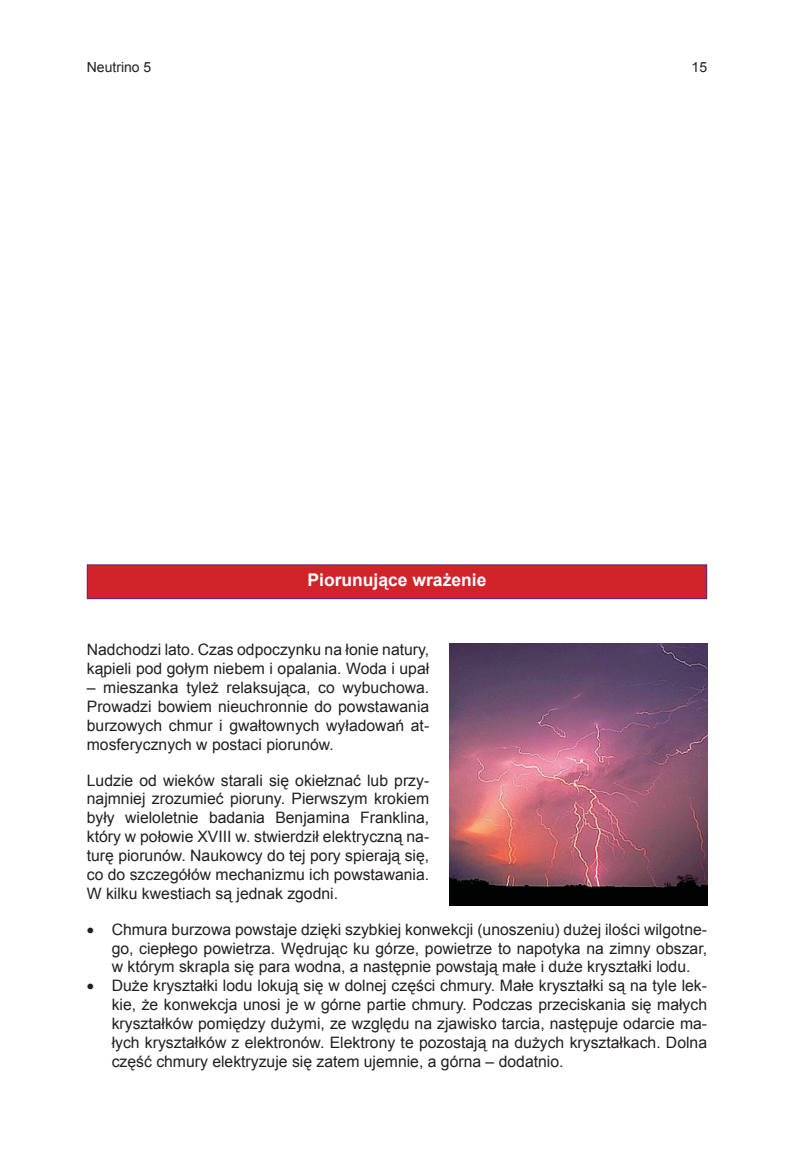
<style>
.page{position:relative;width:794px;height:1166px;background:#fff}
.page>*{position:absolute;margin:0;border:0;box-sizing:border-box;transform-origin:0 0}
.t1{font:700 17.5px "Arial";color:#fff}
.t2{font:15.75px/18.9px "Arial";color:#231f20;text-align:justify}
.t3{font:14px "Arial";color:#231f20}
</style>
<div class="page">
<div style="left:87px;top:565px;width:619px;height:34px;background:#d1232a"></div>
<div style="left:87px;top:564px;width:620px;height:35px;border:1px solid #4c2c7b"></div>
<img style="left:449px;top:643px;width:258px;height:262px">
<p class="t3" style="left:87px;top:58px;width:66px">Neutrino 5</p>
<p class="t3" style="left:691px;top:58px;width:17px">1 5</p>
<p class="t1" style="left:307px;top:568px;width:180px">Piorunujące wrażenie</p>
<p class="t2" style="left:87px;top:640px;width:344px">Nadchodzi lato. Czas odpoczynku na łonie natury, kąpieli pod gołym niebem i opalania. Woda i upał</p>
<p class="t2" style="left:87px;top:678px;width:344px">– mieszanka tyleż relaksująca, co wybuchowa.<br>Prowadzi bowiem nieuchronnie do powstawania burzowych chmur i gwałtownych wyładowań at&shy;mosferycznych w postaci piorunów.</p>
<p class="t2" style="left:87px;top:771px;width:344px">Ludzie od wieków starali się okiełznać lub przy&shy;najmniej zrozumieć pioruny. Pierwszym krokiem były wieloletnie badania Benjamina Franklina, który w połowie XVIII w. stwierdził elektryczną na&shy;turę piorunów. Naukowcy do tej pory spierają się, co do szczegółów mechanizmu ich powstawania.<br>W kilku kwestiach są jednak zgodni.</p>
<p class="t2" style="left:112px;top:920px;width:597px;text-indent:-25px">• Chmura burzowa powstaje dzięki szybkiej konwekcji (unoszeniu) dużej ilości wilgotne&shy;go, ciepłego powietrza. Wędrując ku górze, powietrze to napotyka na zimny obszar, w którym skrapla się para wodna, a następnie powstają małe i duże kryształki lodu.</p>
<p class="t2" style="left:112px;top:976px;width:597px;text-indent:-25px">• Duże kryształki lodu lokują się w dolnej części chmury. Małe kryształki są na tyle lek&shy;kie, że konwekcja unosi je w górne partie chmury. Podczas przeciskania się małych kryształków pomiędzy dużymi, ze względu na zjawisko tarcia, następuje odarcie ma&shy;łych kryształków z elektronów. Elektrony te pozostają na dużych kryształkach. Dolna część chmury elektryzuje się zatem ujemnie, a górna – dodatnio.</p>
</div>
